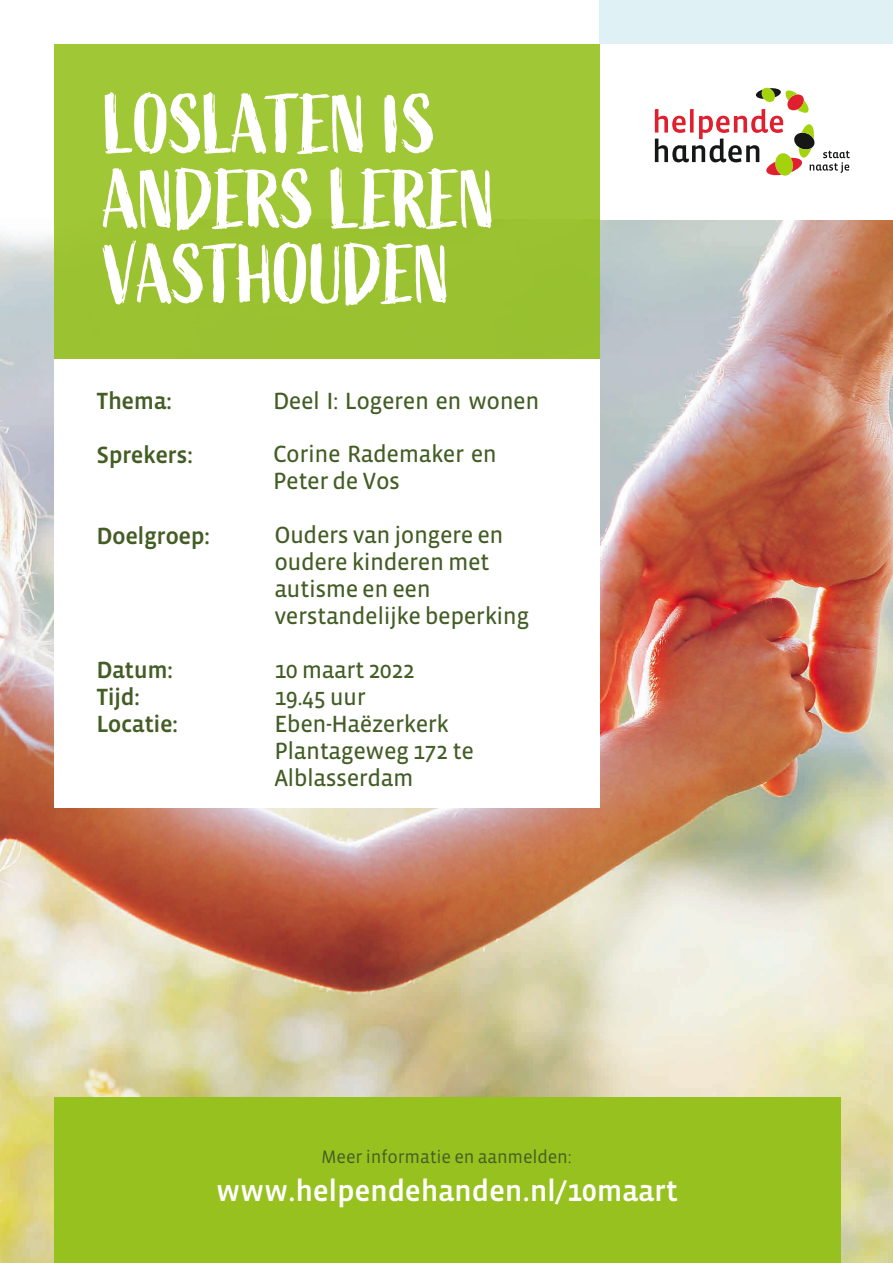
<style>
.page{position:relative;width:893px;height:1263px;background:#fff}
.page>*{position:absolute;margin:0;border:0;box-sizing:border-box;transform-origin:0 0}
.t1{font:82.5px/75px "Active";letter-spacing:-.02em;color:#fff}
.t2{font:500 30.3px "Vista Sans OTCE";letter-spacing:-.01em;color:#fff}
.t3{font:24px/27px "Vista Sans OTCE";letter-spacing:-.02em;color:#435d25}
.t4{font:500 24px/27px "Vista Sans OTCE";letter-spacing:-.02em;color:#435d25}
.t5{font:18.3px "Vista Sans OTCE";letter-spacing:-.01em;color:#435d25}
</style>
<div class="page">
<img style="left:0;top:220px;width:893px;height:1043px">
<div style="left:600px;top:0;width:293px;height:44px;background:#e0f1f5"></div>
<svg style="left:655px;top:88px;width:195px;height:88px"></svg>
<div style="left:54px;top:1098px;width:786px;height:165px;background:#96c11f"></div>
<div style="left:54px;top:44px;width:546px;height:315px;background:#a0c735"></div>
<div style="left:54px;top:359px;width:546px;height:449px;background:#fff"></div>
<h1 class="t1" style="left:104px;top:90px;width:394px">LOSLATEN IS<br>ANDERS LEREN<br>VASTHOUDEN</h1>
<p class="t4" style="left:97px;top:388px;width:77px">Thema:</p>
<p class="t4" style="left:96px;top:441px;width:98px">Sprekers:</p>
<p class="t4" style="left:96px;top:522px;width:115px">Doelgroep:</p>
<p class="t4" style="left:96px;top:656px;width:83px">Datum:<br>Tijd:<br>Locatie:</p>
<p class="t3" style="left:273px;top:375px;width:268px;line-height:52.3px">Deel I: Logeren en wonen<br>Corine Rademaker en</p>
<p class="t3" style="left:273px;top:467px;width:129px">Peter de Vos</p>
<p class="t3" style="left:274px;top:521px;width:257px">Ouders van jongere en oudere kinderen met autisme en een verstandelijke beperking</p>
<p class="t3" style="left:274px;top:656px;width:201px">10 maart 2022<br>19.45 uur<br>Eben-Haëzerkerk<br>Plantageweg 172 te<br>Alblasserdam</p>
<p class="t5" style="left:321px;top:1146px;width:252px">Meer informatie en aanmelden:</p>
<p class="t2" style="left:216px;top:1174px;width:463px">www.helpendehanden.nl/10maart</p>
</div>
